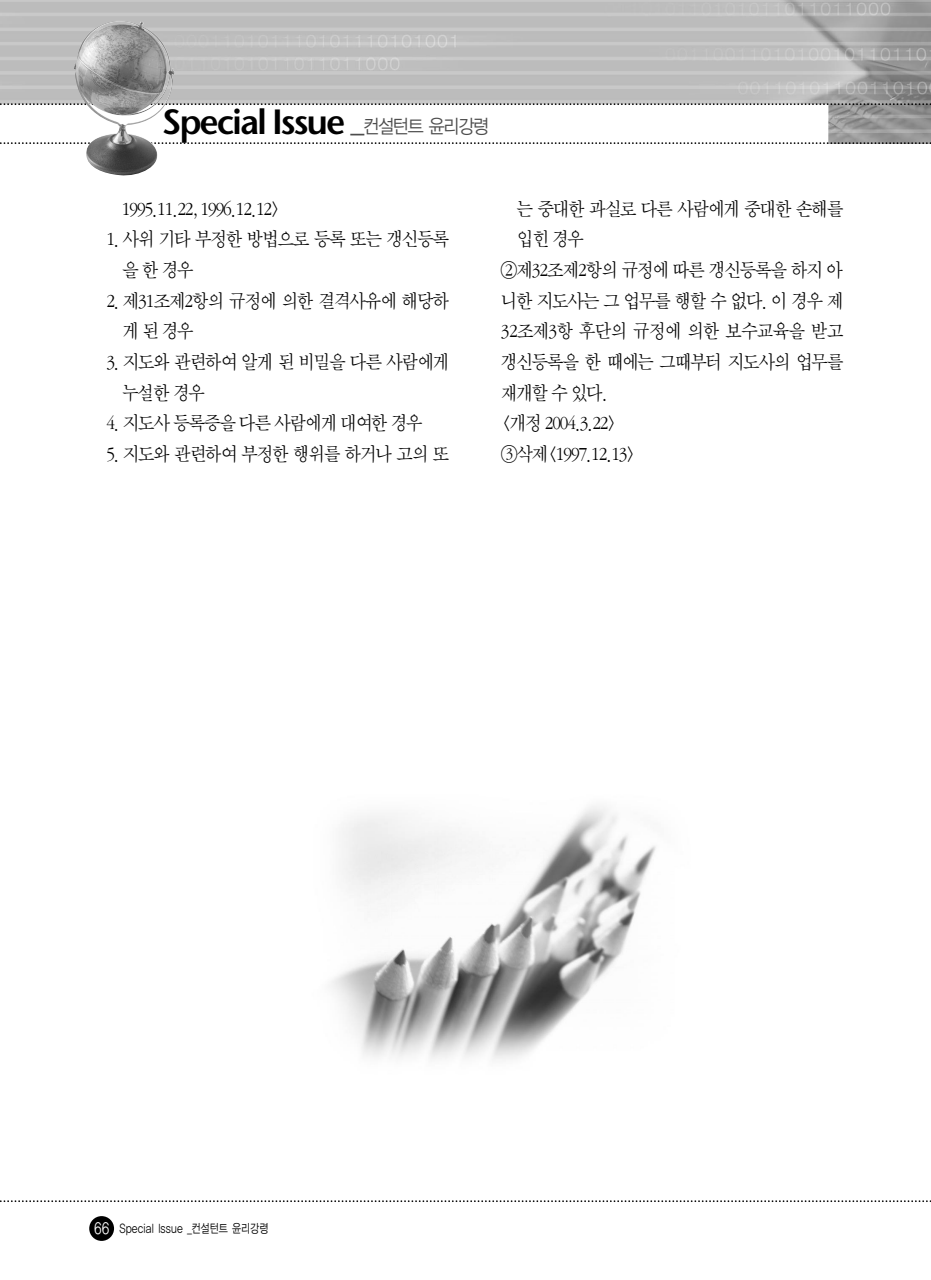
<style>
.page{position:relative;width:931px;height:1280px;background:#fff}
.page>*{position:absolute;margin:0;border:0;box-sizing:border-box;transform-origin:0 0}
.t1{font:35px "Stone Sans ITCTT Semi";letter-spacing:-.06em;color:#000}
.t2{font:20.12px/30.6px "Sand Sm";letter-spacing:-.045em;color:#000;scale:.9 1}
.t3{font:12.25px "YGO12";letter-spacing:-.055em;color:#000;scale:.8 1}
.s1{font-family:"YGO12";font-size:28px;color:#4d4d4d}
.s2{font-family:"YGO12";font-size:19.25px;color:#4d4d4d}
.s3{font-size:15.75px;color:#fff}
</style>
<div class="page">
<div style="left:89px;top:1215px;width:25px;height:25px;background:#000;border-radius:50%"></div>
<img style="left:0;top:0;width:931px;height:142px">
<div style="left:0;top:104px;width:828px;height:40px;background:#fff"></div>
<svg style="left:0;top:103px;width:931px;height:2px;background:#909090"></svg>
<svg style="left:0;top:142px;width:931px;height:2px"></svg>
<img style="left:74px;top:17px;width:101px;height:159px">
<svg style="left:0;top:1200px;width:931px;height:1px"></svg>
<img style="left:331px;top:806px;width:325px;height:254px">
<h1 class="t1" style="left:163px;top:109px;width:329px">Special Issue <span class="s1">_</span><span class="s2">컨설턴트 윤리강령</span></h1>
<p class="t2" style="left:122px;top:194px;width:178px">1995.11.22, 1996.12.12&gt;</p>
<p class="t2" style="left:123px;top:225px;width:364px;text-indent:-16px">1. 사위 기타 부정한 방법으로 등록 또는 갱신등록 을한경우</p>
<p class="t2" style="left:123px;top:286px;width:364px;text-indent:-16px">2. 제31조제2항의 규정에 의한 결격사유에 해당하 게된경우</p>
<p class="t2" style="left:123px;top:348px;width:364px;text-indent:-16px">3. 지도와 관련하여 알게 된 비밀을 다른 사람에게 누설한 경우</p>
<p class="t2" style="left:107px;top:409px;width:353px">4. 지도사 등록증을 다른 사람에게 대여한 경우</p>
<p class="t2" style="left:107px;top:439px;width:382px">5. 지도와 관련하여 부정한 행위를 하거나 고의 또</p>
<p class="t2" style="left:517px;top:194px;width:364px">는 중대한 과실로 다른 사람에게 중대한 손해를</p>
<p class="t2" style="left:517px;top:225px;width:76px">입힌 경우</p>
<p class="t2" style="left:501px;top:256px;width:382px">②제32조제2항의 규정에 따른 갱신등록을 하지 아</p>
<p class="t2" style="left:501px;top:286px;width:382px">니한 지도사는 그 업무를 행할 수 없다. 이 경우 제</p>
<p class="t2" style="left:501px;top:317px;width:382px">32조제3항 후단의 규정에 의한 보수교육을 받고</p>
<p class="t2" style="left:501px;top:347px;width:382px">갱신등록을 한 때에는 그때부터 지도사의 업무를</p>
<p class="t2" style="left:501px;top:378px;width:120px">재개할 수 있다.</p>
<p class="t2" style="left:501px;top:409px;width:131px">&lt;개정 2004.3.22&gt;</p>
<p class="t2" style="left:501px;top:439px;width:152px">③삭제&lt;1997.12.13&gt;</p>
<p class="t3" style="left:94px;top:1222px;width:220px"><span class="s3">66</span> Special Issue _컨설턴트 윤리강령</p>
</div>
